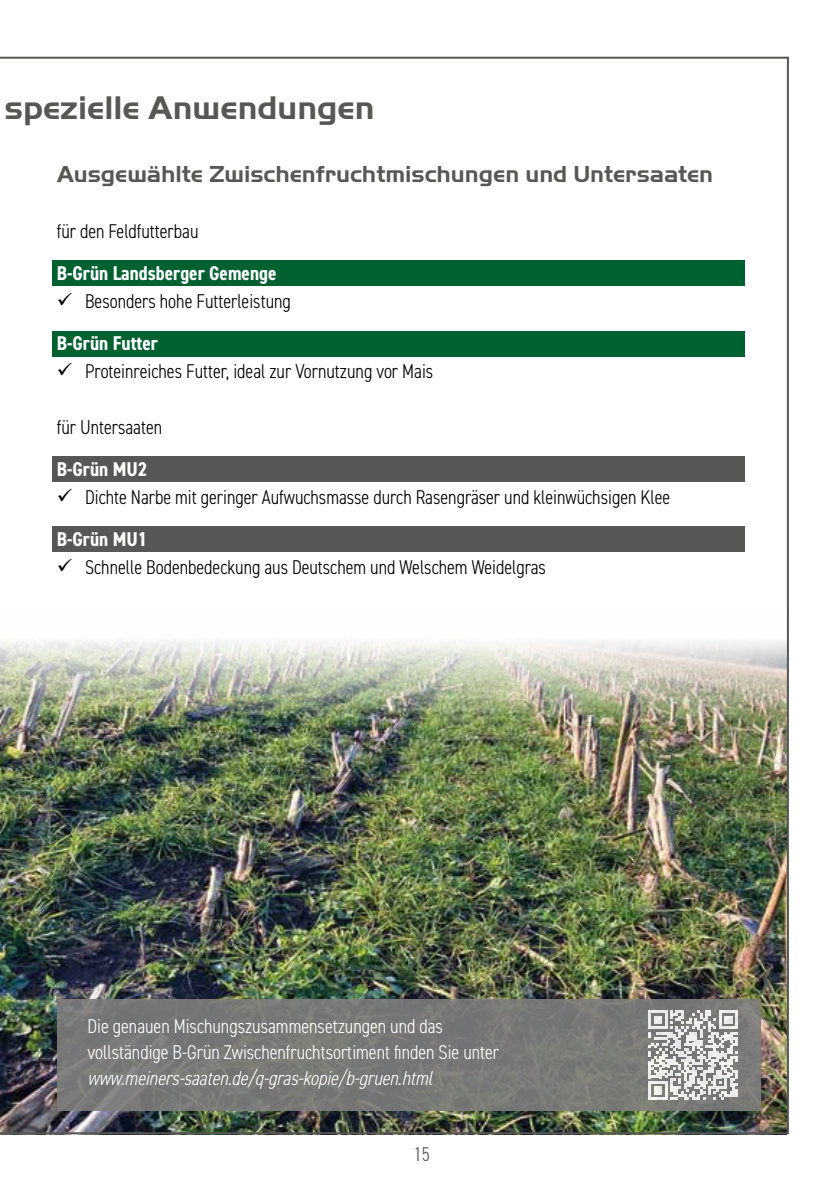
<style>
.page{position:relative;width:840px;height:1191px;background:#fff}
.page>*{position:absolute;margin:0;border:0;box-sizing:border-box;transform-origin:0 0}
.t1{font:700 34px "Handel Got D";color:#575756}
.t2{font:700 24px "Handel Got D";color:#575756}
.t3{font:300 condensed 20px/42px "DIN2014";color:#000}
.t4{font:300 condensed 20px/26px "DIN2014";color:#fff}
.t5{font:italic 300 condensed 20px "DIN2014";color:#fff}
.t6{font:700 condensed 20px "DIN2014";color:#fff}
.t7{font:300 condensed 20px "DIN2014";color:#575756}
.s1{font-weight:700;color:#fff}
</style>
<div class="page">
<img style="left:0;top:57px;width:788px;height:1077px">
<div style="left:57px;top:999px;width:703px;height:111px;background:#787976"></div>
<svg style="left:648px;top:1010px;width:89px;height:89px"></svg>
<svg style="left:72px;top:307px;width:20px;height:1px"></svg>
<svg style="left:72px;top:377px;width:20px;height:1px"></svg>
<svg style="left:72px;top:503px;width:20px;height:1px"></svg>
<svg style="left:72px;top:573px;width:20px;height:1px"></svg>
<h1 class="t1" style="left:5px;top:89px;width:371px">spezielle Anwendungen</h1>
<p class="t2" style="left:57px;top:160px;width:657px">Ausgewählte Zwischenfruchtmischungen und Untersaaten</p>
<p class="t3" style="left:57px;top:210px;width:143px">für den Feldfutterbau</p>
<p class="t6" style="left:57px;top:259px;width:221px">B-Grün Landsberger Gemenge</p>
<p class="t3" style="left:57px;top:280px;width:235px">✓ Besonders hohe Futterleistung<br><span class="s1">B-Grün Futter</span></p>
<p class="t3" style="left:57px;top:350px;width:378px">✓ Proteinreiches Futter, ideal zur Vornutzung vor Mais</p>
<p class="t3" style="left:57px;top:406px;width:107px">für Untersaaten</p>
<p class="t6" style="left:57px;top:455px;width:92px">B-Grün MU2</p>
<p class="t3" style="left:57px;top:476px;width:614px">✓ Dichte Narbe mit geringer Aufwuchsmasse durch Rasengräser und kleinwüchsigen Klee<br><span class="s1">B-Grün MU1</span></p>
<p class="t3" style="left:57px;top:546px;width:490px">✓ Schnelle Bodenbedeckung aus Deutschem und Welschem Weidelgras</p>
<p class="t4" style="left:87px;top:1012px;width:413px">Die genauen Mischungszusammensetzungen und das vollständige B-Grün Zwischenfruchtsortiment finden Sie unter</p>
<p class="t5" style="left:87px;top:1065px;width:351px">www.meiners-saaten.de/q-gras-kopie/b-gruen.html</p>
<p class="t7" style="left:413px;top:1142px;width:17px">15</p>
</div>
